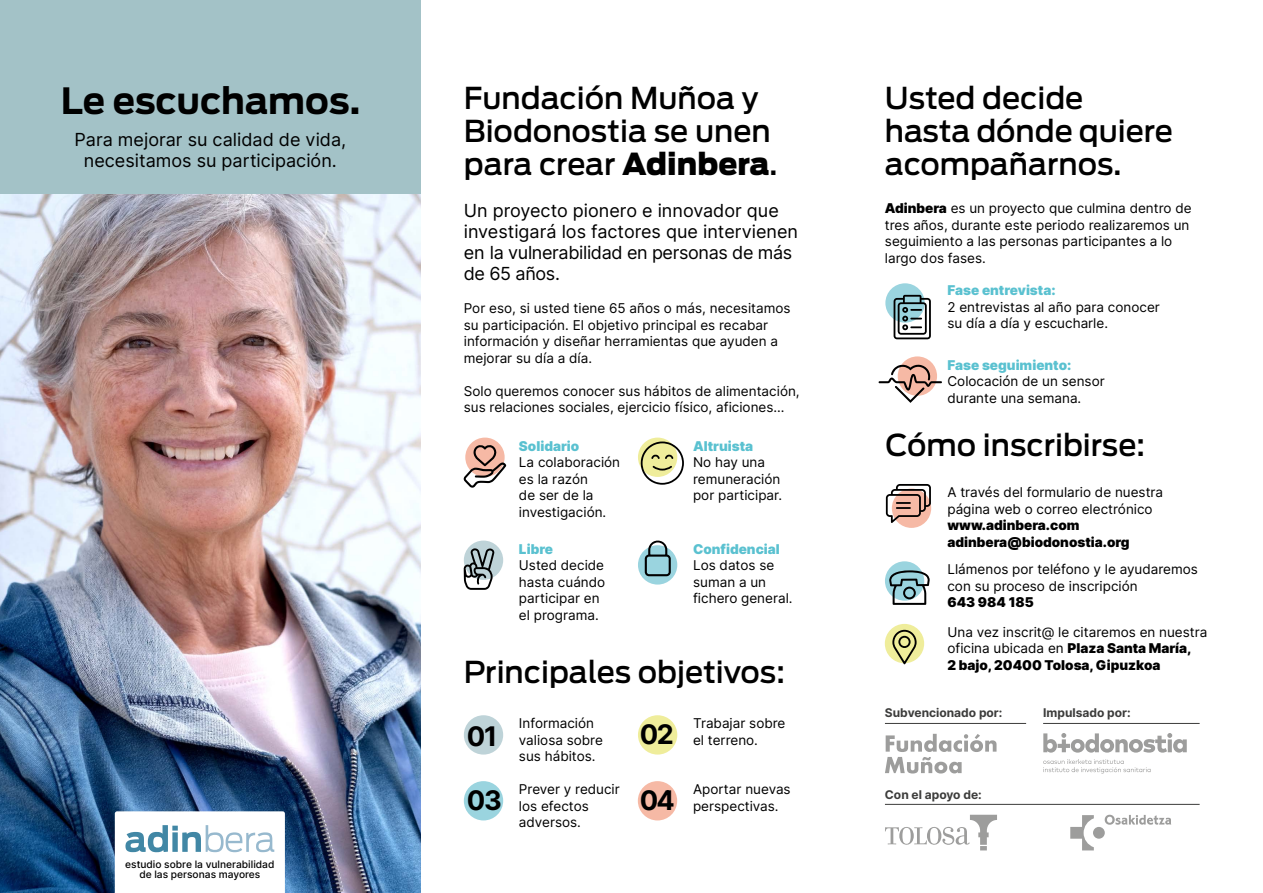
<style>
.page{position:relative;width:1263px;height:893px;background:#fff}
.page>*{position:absolute;margin:0;border:0;box-sizing:border-box;transform-origin:0 0}
.t1{font:700 36px "Antenna";color:#000}
.t2{font:500 30px/33px "Antenna";color:#000}
.t3{font:700 27px "Inter";letter-spacing:-.05em;color:#000}
.t4{font:18px/21px "Inter";color:#000;text-align:center}
.t5{font:13.5px/16.5px "Inter";color:#000}
.t6{font:900 13.5px "Inter";color:#5ac1d0}
.t7{font:900 13.5px/16.5px "Inter";color:#000}
.t8{font:700 12px "Inter";color:#3c3c3b}
.t9{font:500 10.2px/10.5px "Inter";color:#000;text-align:center}
.s1{font-weight:900}
</style>
<div class="page">
<img style="left:0;top:194px;width:421px;height:699px">
<div style="left:0;top:0;width:421px;height:194px;background:#a3c2c7"></div>
<svg style="left:115px;top:811px;width:170px;height:82px"></svg>
<div style="left:464px;top:715px;width:39px;height:40px;background:#bed3d8;border-radius:50%"></div>
<div style="left:464px;top:781px;width:39px;height:39px;background:#9ad4df;border-radius:50%"></div>
<div style="left:638px;top:781px;width:39px;height:39px;background:#f6b9a5;border-radius:50%"></div>
<div style="left:638px;top:715px;width:39px;height:40px;background:#efed9b;border-radius:50%"></div>
<div style="left:465px;top:438px;width:40px;height:39px;background:#f6b9a5;border-radius:50%"></div>
<svg style="left:464px;top:445px;width:42px;height:43px"></svg>
<div style="left:638px;top:438px;width:39px;height:39px;background:#efed9b;border-radius:50%"></div>
<svg style="left:640px;top:441px;width:44px;height:44px"></svg>
<div style="left:464px;top:541px;width:39px;height:39px;background:#bed3d8;border-radius:50%"></div>
<svg style="left:463px;top:548px;width:31px;height:42px"></svg>
<svg style="left:638px;top:545px;width:39px;height:40px"></svg>
<svg style="left:645px;top:540px;width:26px;height:36px"></svg>
<svg style="left:1043px;top:733px;width:144px;height:40px"></svg>
<svg style="left:885px;top:734px;width:111px;height:39px"></svg>
<svg style="left:1070px;top:815px;width:101px;height:35px"></svg>
<svg style="left:885px;top:815px;width:112px;height:35px"></svg>
<hr style="left:885px;top:723px;width:141px;height:1px;background:#3c3c3b">
<hr style="left:885px;top:804px;width:314px;height:1px;background:#3c3c3b">
<hr style="left:1043px;top:723px;width:156px;height:1px;background:#3c3c3b">
<div style="left:885px;top:283px;width:40px;height:40px;background:#9ad4df;border-radius:50%"></div>
<svg style="left:893px;top:295px;width:38px;height:44px"></svg>
<div style="left:898px;top:356px;width:39px;height:40px;background:#f6b9a5;border-radius:50%"></div>
<svg style="left:878px;top:364px;width:64px;height:39px"></svg>
<div style="left:892px;top:489px;width:39px;height:39px;background:#f6b9a5;border-radius:50%"></div>
<svg style="left:886px;top:484px;width:45px;height:39px"></svg>
<div style="left:885px;top:561px;width:39px;height:40px;background:#9ad4df;border-radius:50%"></div>
<svg style="left:889px;top:570px;width:41px;height:35px"></svg>
<div style="left:885px;top:624px;width:39px;height:39px;background:#efed9b;border-radius:50%"></div>
<svg style="left:892px;top:630px;width:24px;height:34px"></svg>
<h1 class="t1" style="left:61px;top:76px;width:301px">Le escuchamos.</h1>
<h3 class="t4" style="left:74px;top:129px;width:273px">Para mejorar su calidad de vida, necesitamos su participación.</h3>
<p class="t9" style="left:125px;top:858px;width:151px">estudio sobre la vulnerabilidad de las personas mayores</p>
<h2 class="t2" style="left:464px;top:81px;width:315px">Fundación Muñoa y<br>Biodonostia se unen para crear <span class="s1">Adinbera</span>.</h2>
<h3 class="t4" style="left:464px;top:200px;width:336px;text-align:left">Un proyecto pionero e innovador que investigará los factores que intervienen en la vulnerabilidad en personas de más de 65 años.</h3>
<p class="t5" style="left:464px;top:300px;width:328px">Por eso, si usted tiene 65 años o más, necesitamos su participación. El objetivo principal es recabar información y diseñar herramientas que ayuden a mejorar su día a día.</p>
<p class="t5" style="left:464px;top:382px;width:337px">Solo queremos conocer sus hábitos de alimentación, sus relaciones sociales, ejercicio físico, aficiones...</p>
<p class="t6" style="left:519px;top:436px;width:62px">Solidario</p>
<p class="t5" style="left:519px;top:454px;width:103px">La colaboración es la razón<br>de ser de la investigación.</p>
<p class="t6" style="left:519px;top:539px;width:36px">Libre</p>
<p class="t5" style="left:519px;top:557px;width:88px">Usted decide hasta cuándo participar en el programa.</p>
<p class="t6" style="left:693px;top:436px;width:62px">Altruista</p>
<p class="t5" style="left:693px;top:454px;width:91px">No hay una remuneración por participar.</p>
<p class="t6" style="left:693px;top:539px;width:88px">Confidencial</p>
<p class="t5" style="left:693px;top:557px;width:101px">Los datos se suman a un fichero general.</p>
<h2 class="t2" style="left:464px;top:655px;width:323px">Principales objetivos:</h2>
<h3 class="t3" style="left:467px;top:716px;width:32px">01</h3>
<p class="t5" style="left:519px;top:715px;width:85px">Información valiosa sobre sus hábitos.</p>
<h3 class="t3" style="left:640px;top:715px;width:35px">02</h3>
<p class="t5" style="left:519px;top:781px;width:102px">Prever y reducir los efectos adversos.</p>
<h3 class="t3" style="left:467px;top:780px;width:37px">03</h3>
<h3 class="t3" style="left:640px;top:780px;width:37px">04</h3>
<p class="t5" style="left:693px;top:715px;width:94px">Trabajar sobre el terreno.</p>
<p class="t5" style="left:693px;top:781px;width:99px">Aportar nuevas perspectivas.</p>
<h2 class="t2" style="left:885px;top:81px;width:290px">Usted decide hasta dónde quiere acompañarnos.</h2>
<p class="t5" style="left:885px;top:200px;width:308px"><span class="s1">Adinbera</span> es un proyecto que culmina dentro de tres años, durante este periodo realizaremos un seguimiento a las personas participantes a lo largo dos fases.</p>
<p class="t6" style="left:947px;top:281px;width:110px">Fase entrevista:</p>
<p class="t5" style="left:947px;top:298px;width:214px">2 entrevistas al año para conocer su día a día y escucharle.</p>
<p class="t6" style="left:947px;top:355px;width:125px">Fase seguimiento:</p>
<p class="t5" style="left:947px;top:373px;width:159px">Colocación de un sensor durante una semana.</p>
<h2 class="t2" style="left:885px;top:428px;width:261px">Cómo inscribirse:</h2>
<p class="t5" style="left:947px;top:484px;width:217px">A través del formulario de nuestra página web o correo electrónico</p>
<p class="t7" style="left:947px;top:517px;width:184px">www.adinbera.com adinbera@biodonostia.org</p>
<p class="t5" style="left:947px;top:561px;width:252px">Llámenos por teléfono y le ayudaremos con su proceso de inscripción</p>
<p class="t7" style="left:947px;top:594px;width:88px">643 984 185</p>
<p class="t5" style="left:947px;top:623px;width:261px">Una vez inscrit@ le citaremos en nuestra oficina ubicada en <span class="s1">Plaza Santa María,<br>2 bajo, 20400 Tolosa, Gipuzkoa</span></p>
<p class="t8" style="left:885px;top:704px;width:119px">Subvencionado por:</p>
<p class="t8" style="left:1043px;top:704px;width:89px">Impulsado por:</p>
<p class="t8" style="left:885px;top:786px;width:98px">Con el apoyo de:</p>
</div>
